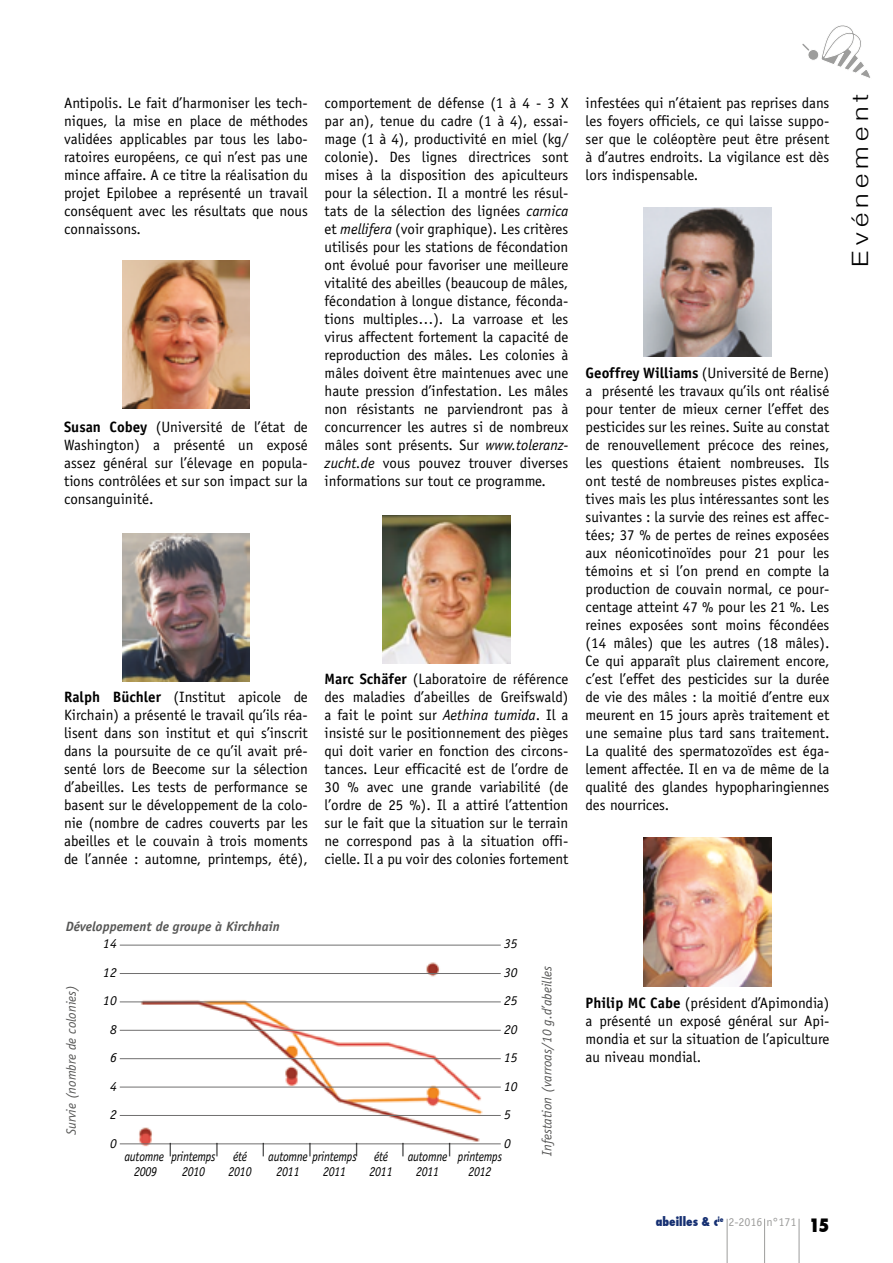
<style>
.page{position:relative;width:893px;height:1263px;background:#fff}
.page>*{position:absolute;margin:0;border:0;box-sizing:border-box;transform-origin:0 0}
.t1{font:300 22.5px "Helvetica Neue";letter-spacing:.2em;color:#000;scale:1.2 1}
.t2{font:800 condensed 18px "Futura";color:#000}
.t3{font:15px/18px "Officina Sans";color:#000;text-align:justify}
.t4{font:italic 13.5px "Officina Sans";letter-spacing:-.02em;color:#000;scale:.88 1}
.t5{font:italic 13.5px "Officina Sans";color:#575756}
.t6{font:italic 700 13.5px "Officina Sans";color:#575756}
.t7{font:italic 13.5px/28.5px "Officina Sans";color:#000}
.t8{font:italic 13.5px/28.5px "Officina Sans";letter-spacing:-.02em;color:#000;text-align:center}
.t9{font:italic 13.5px "Officina Sans";letter-spacing:-.02em;color:#000;scale:.9 1}
.t10{font:12px "Officina Sans";color:#9d9d9c}
.s1{font-weight:700}
.s2{font-style:italic}
.s3{font-family:"Futura";font-weight:800;font-stretch:condensed;color:#163072}
</style>
<div class="page">
<hr style="left:727px;top:1219px;width:1px;height:44px;background:#9d9d9c">
<hr style="left:764px;top:1219px;width:1px;height:44px;background:#9d9d9c">
<hr style="left:799px;top:1219px;width:1px;height:44px;background:#9d9d9c">
<svg style="left:821px;top:25px;width:50px;height:53px"></svg>
<div style="left:808px;top:49px;width:11px;height:11px;background:#9d9d9c;border-radius:50%"></div>
<div style="left:808px;top:49px;width:11px;height:12px;border:1px solid #fff;border-radius:50%"></div>
<svg style="left:802px;top:44px;width:9px;height:8px"></svg>
<img style="left:119px;top:944px;width:382px;height:203px">
<hr style="left:120px;top:945px;width:381px;height:1px;background:#706f6f">
<hr style="left:120px;top:1001px;width:381px;height:1px;background:#706f6f">
<hr style="left:120px;top:1030px;width:381px;height:1px;background:#706f6f">
<hr style="left:120px;top:1058px;width:381px;height:1px;background:#706f6f">
<hr style="left:120px;top:1087px;width:381px;height:1px;background:#706f6f">
<hr style="left:120px;top:1115px;width:381px;height:1px;background:#706f6f">
<hr style="left:120px;top:1143px;width:381px;height:1px;background:#706f6f">
<hr style="left:120px;top:973px;width:381px;height:1px;background:#706f6f">
<img style="left:122px;top:533px;width:128px;height:149px">
<img style="left:383px;top:515px;width:127px;height:149px">
<img style="left:644px;top:208px;width:127px;height:148px">
<img style="left:122px;top:260px;width:128px;height:149px">
<img style="left:644px;top:838px;width:127px;height:148px">
<p class="t3" style="left:64px;top:94px;width:245px">Antipolis. Le fait d’harmoniser les tech&shy;niques, la mise en place de méthodes validées applicables par tous les labo&shy;ratoires européens, ce qui n’est pas une mince affaire. A ce titre la réalisation du projet Epilobee a représenté un travail conséquent avec les résultats que nous connaissons.</p>
<p class="t3" style="left:64px;top:418px;width:245px"><span class="s1">Susan Cobey</span> (Université de l’état de Washington) a présenté un exposé assez général sur l’élevage en popula&shy;tions contrôlées et sur son impact sur la consanguinité.</p>
<p class="t3" style="left:325px;top:94px;width:245px">comportement de défense (1 à 4 - 3 X par an), tenue du cadre (1 à 4), essai&shy;mage (1 à 4), productivité en miel (kg/ colonie). Des lignes directrices sont mises à la disposition des apiculteurs pour la sélection. Il a montré les résul&shy;tats de la sélection des lignées <span class="s2">carnica </span>et <span class="s2">mellifera</span> (voir graphique). Les critères utilisés pour les stations de fécondation ont évolué pour favoriser une meilleure vitalité des abeilles (beaucoup de mâles, fécondation à longue distance, féconda&shy;tions multiples…). La varroase et les virus affectent fortement la capacité de reproduction des mâles. Les colonies à mâles doivent être maintenues avec une haute pression d’infestation. Les mâles non résistants ne parviendront pas à concurrencer les autres si de nombreux mâles sont présents. Sur <span class="s2">www.toleranz&shy;zucht.de</span> vous pouvez trouver diverses informations sur tout ce programme.</p>
<p class="t3" style="left:64px;top:688px;width:245px"><span class="s1">Ralph Büchler</span> (Institut apicole de Kirchain) a présenté le travail qu’ils réa&shy;lisent dans son institut et qui s’inscrit dans la poursuite de ce qu’il avait pré&shy;senté lors de Beecome sur la sélection d’abeilles. Les tests de performance se basent sur le développement de la colo&shy;nie (nombre de cadres couverts par les abeilles et le couvain à trois moments de l’année : automne, printemps, été),</p>
<p class="t3" style="left:325px;top:670px;width:245px"><span class="s1">Marc Schäfer</span> (Laboratoire de référence des maladies d’abeilles de Greifswald) a fait le point sur <span class="s2">Aethina tumida</span>. Il a insisté sur le positionnement des pièges qui doit varier en fonction des circons&shy;tances. Leur efficacité est de l’ordre de 30 % avec une grande variabilité (de l’ordre de 25 %). Il a attiré l’attention sur le fait que la situation sur le terrain ne correspond pas à la situation offi&shy;cielle. Il a pu voir des colonies fortement</p>
<p class="t3" style="left:586px;top:94px;width:245px">infestées qui n’étaient pas reprises dans les foyers officiels, ce qui laisse suppo&shy;ser que le coléoptère peut être présent à d’autres endroits. La vigilance est dès lors indispensable.</p>
<p class="t3" style="left:586px;top:364px;width:245px"><span class="s1">Geoffrey Williams</span> (Université de Berne) a présenté les travaux qu’ils ont réalisé pour tenter de mieux cerner l’effet des pesticides sur les reines. Suite au constat de renouvellement précoce des reines, les questions étaient nombreuses. Ils ont testé de nombreuses pistes explica&shy;tives mais les plus intéressantes sont les suivantes : la survie des reines est affec&shy;tées; 37 % de pertes de reines exposées aux néonicotinoïdes pour 21 pour les témoins et si l’on prend en compte la production de couvain normal, ce pour&shy;centage atteint 47 % pour les 21 %. Les reines exposées sont moins fécondées (14 mâles) que les autres (18 mâles).<br>Ce qui apparaît plus clairement encore, c’est l’effet des pesticides sur la durée de vie des mâles : la moitié d’entre eux meurent en 15 jours après traitement et une semaine plus tard sans traitement.<br>La qualité des spermatozoïdes est éga&shy;lement affectée. Il en va de même de la qualité des glandes hypopharingiennes des nourrices.</p>
<p class="t6" style="left:66px;top:918px;width:216px">Développement de groupe à Kirchhain</p>
<p class="t5" style="left:63px;top:1135px;width:152px;rotate:-90deg">Survie (nombre de colonies)</p>
<p class="t8" style="left:103px;top:929px;width:15px">14<br>12<br>10<br>8<br>6<br>4<br>2<br>0</p>
<p class="t7" style="left:504px;top:929px;width:15px">35<br>30<br>25<br>20<br>15<br>10<br>5<br>0</p>
<p class="t9" style="left:168px;top:1141px;width:7px">|</p>
<p class="t9" style="left:214px;top:1141px;width:7px">|</p>
<p class="t9" style="left:261px;top:1141px;width:7px">|</p>
<p class="t9" style="left:307px;top:1141px;width:7px">|</p>
<p class="t9" style="left:354px;top:1141px;width:7px">|</p>
<p class="t9" style="left:401px;top:1141px;width:7px">|</p>
<p class="t9" style="left:447px;top:1141px;width:7px">|</p>
<p class="t4" style="left:124px;top:1148px;width:105px">automne printemps</p>
<p class="t4" style="left:233px;top:1148px;width:17px">été</p>
<p class="t4" style="left:268px;top:1148px;width:102px">automne printemps</p>
<p class="t4" style="left:374px;top:1148px;width:17px">été</p>
<p class="t4" style="left:408px;top:1148px;width:109px">automne printemps</p>
<p class="t4" style="left:134px;top:1163px;width:28px">2009</p>
<p class="t4" style="left:182px;top:1163px;width:28px">2010</p>
<p class="t4" style="left:229px;top:1163px;width:28px">2010</p>
<p class="t4" style="left:277px;top:1163px;width:28px">2011</p>
<p class="t4" style="left:323px;top:1163px;width:28px">2011</p>
<p class="t4" style="left:370px;top:1163px;width:28px">2011</p>
<p class="t4" style="left:416px;top:1163px;width:28px">2011</p>
<p class="t4" style="left:468px;top:1163px;width:28px">2012</p>
<p class="t5" style="left:539px;top:1156px;width:192px;rotate:-90deg">Infestation (varroas/10 g.d’abeilles</p>
<p class="t3" style="left:586px;top:994px;width:245px"><span class="s1">Philip MC Cabe</span> (président d’Apimondia) a présenté un exposé général sur Api&shy;mondia et sur la situation de l’apiculture au niveau mondial.</p>
<p class="t10" style="left:656px;top:1215px;width:142px"><span class="s3">abeilles &amp; c</span><sup>ie</sup> 2-2016 n°171</p>
<p class="t2" style="left:809px;top:1213px;width:22px">15</p>
<h1 class="t1" style="left:842px;top:267px;width:146px;rotate:-90deg">Evénement</h1>
</div>
